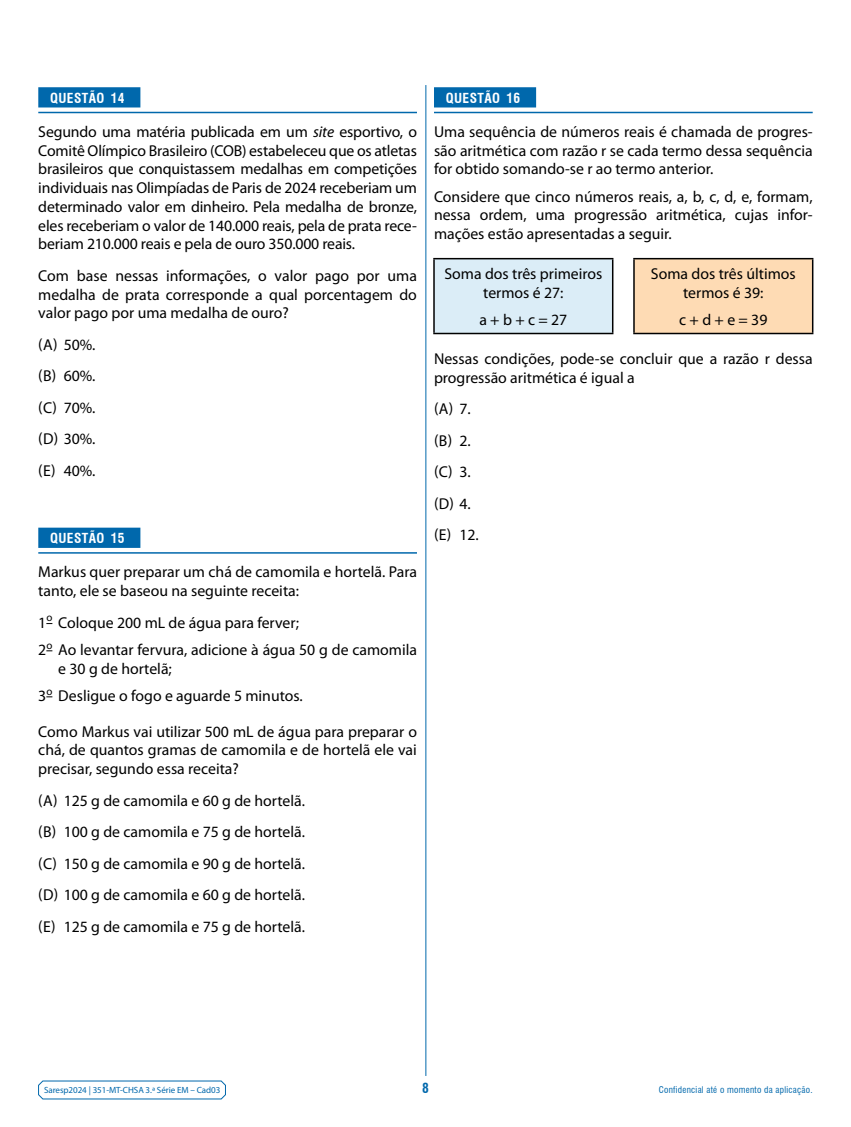
<style>
.page{position:relative;width:851px;height:1127px;background:#fff}
.page>*{position:absolute;margin:0;border:0;box-sizing:border-box;transform-origin:0 0}
.t1{font:15.75px/18.8px "Myriad Pro";color:#000;text-align:justify}
.t2{font:700 condensed 13.5px "Swiss 721 BT";letter-spacing:.03em;color:#fff}
.t3{font:700 condensed 13.5px "Swiss 721 BT";color:#0068ac}
.t4{font:9px "Myriad Pro";letter-spacing:-.005em;color:#0068ac}
.t5{font:condensed 9px "Swiss 721 BT";letter-spacing:.03em;color:#0068ac}
.s1{font-style:italic}
</style>
<div class="page">
<svg style="left:38px;top:1080px;width:188px;height:20px"></svg>
<hr style="left:425px;top:85px;width:1px;height:991px;background:#0068ac">
<div style="left:434px;top:87px;width:102px;height:20px;background:#0068ac"></div>
<hr style="left:434px;top:112px;width:378px;height:1px;background:#0068ac">
<div style="left:434px;top:259px;width:178px;height:74px;background:#dbedf7"></div>
<div style="left:634px;top:259px;width:178px;height:74px;background:#fedbb4"></div>
<hr style="left:433px;top:258px;width:180px;height:1px;background:#000">
<hr style="left:433px;top:259px;width:1px;height:74px;background:#000">
<hr style="left:612px;top:259px;width:1px;height:74px;background:#000">
<hr style="left:633px;top:258px;width:180px;height:1px;background:#000">
<hr style="left:633px;top:259px;width:1px;height:74px;background:#000">
<hr style="left:811px;top:259px;width:2px;height:74px;background:#000">
<hr style="left:433px;top:333px;width:180px;height:1px;background:#000">
<hr style="left:633px;top:333px;width:180px;height:1px;background:#000">
<div style="left:38px;top:87px;width:102px;height:20px;background:#0068ac"></div>
<hr style="left:38px;top:112px;width:379px;height:1px;background:#0068ac">
<div style="left:38px;top:528px;width:102px;height:20px;background:#0068ac"></div>
<hr style="left:38px;top:552px;width:379px;height:2px;background:#0068ac">
<p class="t2" style="left:50px;top:90px;width:76px">QUESTÃO 14</p>
<p class="t1" style="left:38px;top:122px;width:380px">Segundo uma matéria publicada em um <span class="s1">site</span> esportivo, o Comitê Olímpico Brasileiro (COB) estabeleceu que os atletas brasileiros que conquistassem medalhas em competições individuais nas Olimpíadas de Paris de 2024 receberiam um determinado valor em dinheiro. Pela medalha de bronze, eles receberiam o valor de 140.000 reais, pela de prata rece&shy;beriam 210.000 reais e pela de ouro 350.000 reais.</p>
<p class="t1" style="left:38px;top:266px;width:380px">Com base nessas informações, o valor pago por uma medalha de prata corresponde a qual porcentagem do valor pago por uma medalha de ouro?</p>
<p class="t1" style="left:38px;top:329px;width:59px;line-height:31.5px">(A) 50%. (B) 60%. (C) 70%. (D) 30%. (E) 40%.</p>
<p class="t2" style="left:50px;top:530px;width:76px">QUESTÃO 15</p>
<p class="t1" style="left:38px;top:562px;width:380px">Markus quer preparar um chá de camomila e hortelã. Para tanto, ele se baseou na seguinte receita:</p>
<p class="t1" style="left:38px;top:608px;width:380px;line-height:27.3px">1<sup>o</sup> Coloque 200 mL de água para ferver;<br>2<sup>o</sup> Ao levantar fervura, adicione à água 50 g de camomila</p>
<p class="t1" style="left:38px;top:654px;width:266px;line-height:27.3px;text-indent:20px">e 30 g de hortelã;<br>3<sup>o</sup> Desligue o fogo e aguarde 5 minutos.</p>
<p class="t1" style="left:38px;top:722px;width:380px">Como Markus vai utilizar 500 mL de água para preparar o chá, de quantos gramas de camomila e de hortelã ele vai precisar, segundo essa receita?</p>
<p class="t1" style="left:38px;top:784px;width:268px;line-height:31.5px">(A) 125 g de camomila e 60 g de hortelã. (B) 100 g de camomila e 75 g de hortelã. (C) 150 g de camomila e 90 g de hortelã. (D) 100 g de camomila e 60 g de hortelã. (E) 125 g de camomila e 75 g de hortelã.</p>
<p class="t2" style="left:446px;top:90px;width:76px">QUESTÃO 16</p>
<p class="t1" style="left:434px;top:122px;width:380px">Uma sequência de números reais é chamada de progres&shy;são aritmética com razão r se cada termo dessa sequência for obtido somando-se r ao termo anterior.</p>
<p class="t1" style="left:434px;top:187px;width:380px">Considere que cinco números reais, a, b, c, d, e, formam, nessa ordem, uma progressão aritmética, cujas infor&shy;mações estão apresentadas a seguir.</p>
<p class="t1" style="left:444px;top:264px;width:159px;text-align:center">Soma dos três primeiros termos é 27:</p>
<p class="t1" style="left:479px;top:310px;width:89px">a + b + c = 27</p>
<p class="t1" style="left:650px;top:264px;width:146px;text-align:center">Soma dos três últimos termos é 39:</p>
<p class="t1" style="left:679px;top:310px;width:90px">c + d + e = 39</p>
<p class="t1" style="left:434px;top:349px;width:380px">Nessas condições, pode-se concluir que a razão r dessa progressão aritmética é igual a</p>
<p class="t1" style="left:434px;top:393px;width:46px;line-height:31.5px;text-align:left">(A) 7. (B) 2. (C) 3. (D) 4. (E) 12.</p>
<p class="t4" style="left:44px;top:1084px;width:178px">Saresp2024 | 351-MT-CHSA 3.ª Série EM – Cad03</p>
<p class="t3" style="left:422px;top:1079px;width:8px">8</p>
<p class="t5" style="left:658px;top:1084px;width:155px">Confidencial até o momento da aplicação.</p>
</div>
